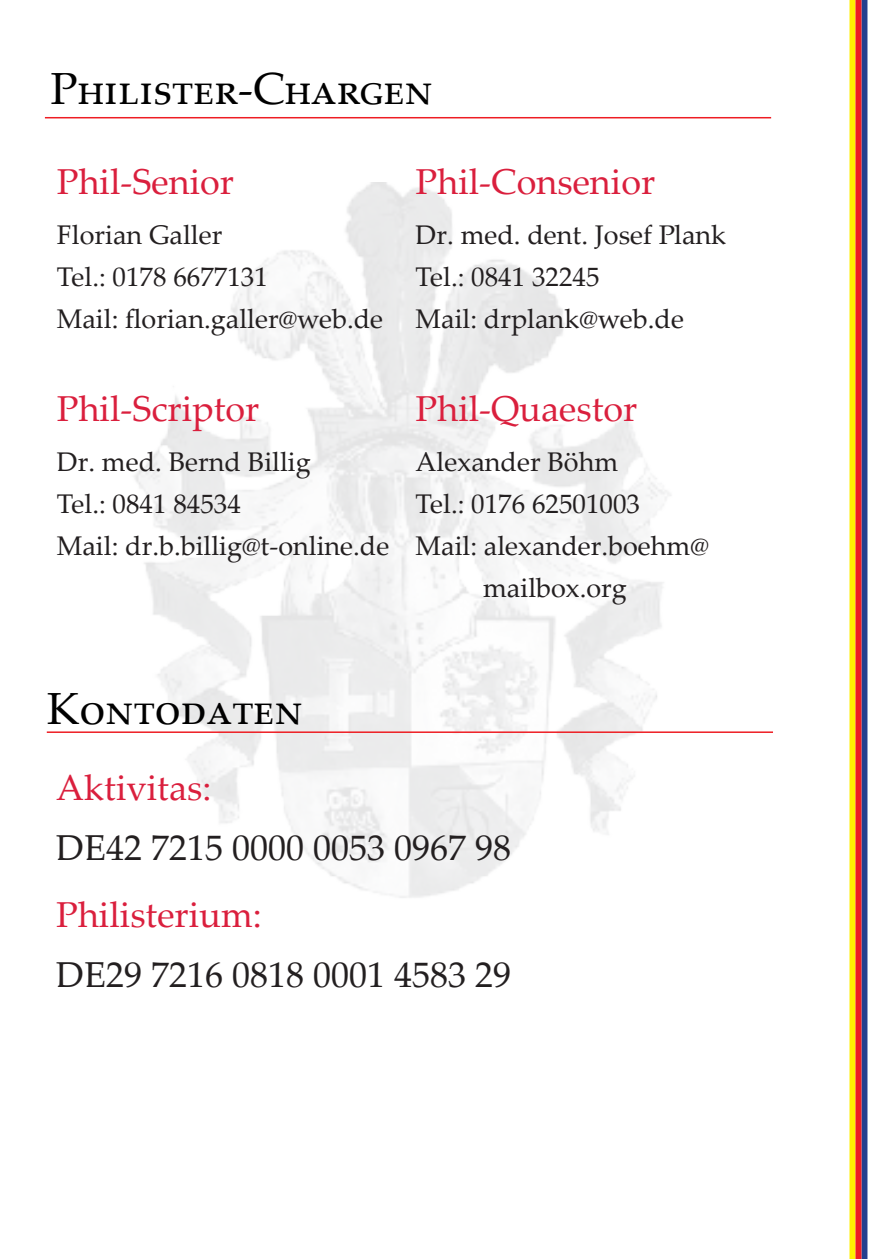
<style>
.page{position:relative;width:893px;height:1259px;background:#fff}
.page>*{position:absolute;margin:0;border:0;box-sizing:border-box;transform-origin:0 0}
.t1{font:45px "Palatino Linotype";color:#000}
.t2{font:36px "Palatino Linotype";color:#da1f3d}
.t3{font:36px "Palatino Linotype";color:#231f20}
.t4{font:27px/42px "Palatino Linotype";color:#231f20}
</style>
<div class="page">
<div style="left:861px;top:0;width:6px;height:1259px;background:#253f8e"></div>
<div style="left:849px;top:0;width:6px;height:1259px;background:#fff101"></div>
<div style="left:855px;top:0;width:6px;height:1259px;background:#ee1d23"></div>
<hr style="left:45px;top:117px;width:726px;height:1px;background:#ee1d23">
<hr style="left:47px;top:731px;width:726px;height:2px;background:#ee1d23">
<p class="t1" style="left:51px;top:56px;width:384px">Philister-Chargen</p>
<p class="t2" style="left:57px;top:156px;width:179px">Phil-Senior</p>
<p class="t4" style="left:57px;top:213px;width:328px">Florian Galler<br>Tel.: 0178 6677131<br>Mail: florian.galler@web.de</p>
<p class="t2" style="left:57px;top:383px;width:204px">Phil-Scriptor</p>
<p class="t4" style="left:57px;top:440px;width:334px">Dr. med. Bernd Billig<br>Tel.: 0841 84534<br>Mail: dr.b.billig@t-online.de</p>
<p class="t2" style="left:416px;top:156px;width:241px">Phil-Consenior</p>
<p class="t4" style="left:416px;top:213px;width:312px">Dr. med. dent. Josef Plank<br>Tel.: 0841 32245<br>Mail: drplank@web.de</p>
<p class="t2" style="left:416px;top:383px;width:223px">Phil-Quaestor</p>
<p class="t4" style="left:416px;top:440px;width:204px">Alexander Böhm</p>
<p class="t4" style="left:416px;top:482px;width:226px">Tel.: 0176 62501003</p>
<p class="t4" style="left:416px;top:524px;width:295px">Mail: alexander.boehm@</p>
<p class="t4" style="left:483px;top:566px;width:145px">mailbox.org</p>
<p class="t1" style="left:47px;top:676px;width:258px">Kontodaten</p>
<p class="t2" style="left:56px;top:762px;width:157px">Aktivitas:</p>
<p class="t3" style="left:56px;top:822px;width:456px">DE42 7215 0000 0053 0967 98</p>
<p class="t2" style="left:56px;top:889px;width:207px">Philisterium:</p>
<p class="t3" style="left:56px;top:949px;width:456px">DE29 7216 0818 0001 4583 29</p>
</div>
